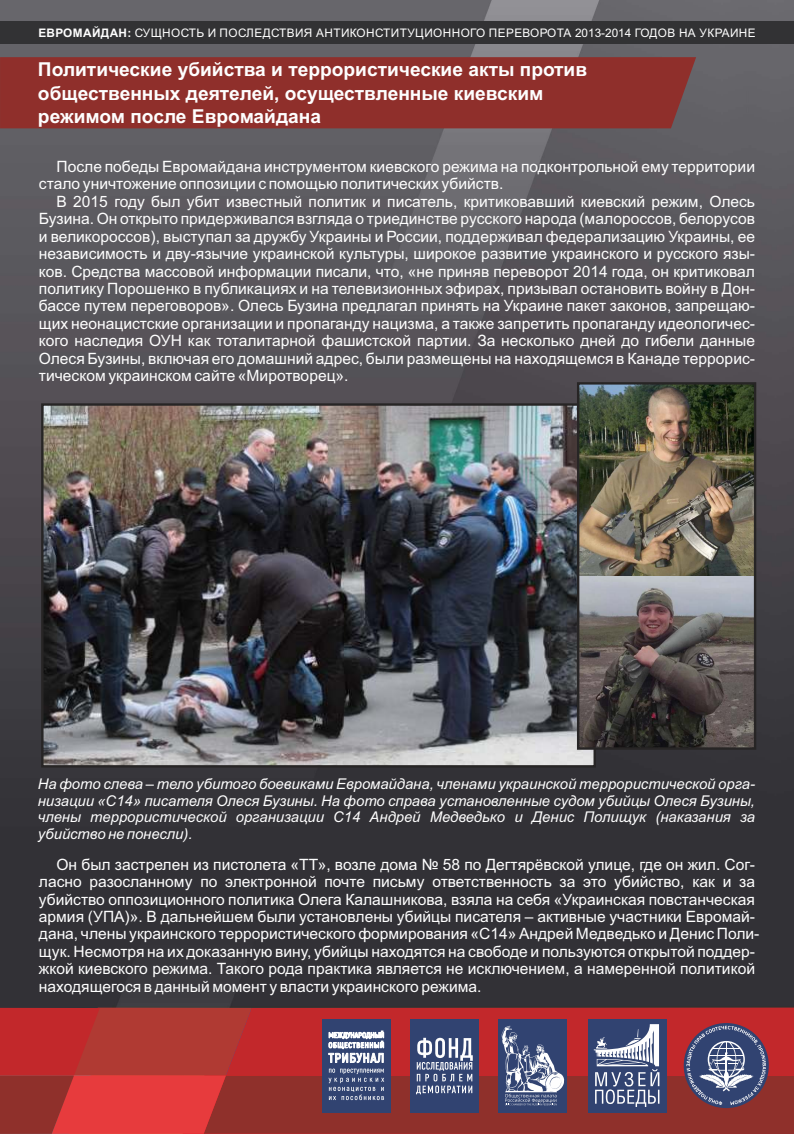
<style>
.page{position:relative;width:794px;height:1134px;background:#fff}
.page>*{position:absolute;margin:0;border:0;box-sizing:border-box;transform-origin:0 0}
.t1{font:700 19.16px/23.6px "Arial";color:#fefefe}
.t2{font:15.6px/17.4px "Arial";color:#fefefe}
.t3{font:italic 14.8px/16.5px "Arial";color:#fefefe;text-align:justify}
.t4{font:11.8px "Arial";letter-spacing:.035em;color:#fefefe}
.s1{font-weight:700}
</style>
<div class="page">
<img style="left:0;top:0;width:794px;height:1008px">
<svg style="left:0;top:1008px;width:794px;height:126px;background:#94424d"></svg>
<div style="left:0;top:57px;width:696px;height:71px;background:#8f2f2b"></div>
<div style="left:0;top:21px;width:794px;height:23px;background:#323234"></div>
<img style="left:44px;top:406px;width:549px;height:358px">
<div style="left:41px;top:403px;width:555px;height:364px;border:2px solid #272525"></div>
<img style="left:580px;top:385px;width:173px;height:362px">
<div style="left:577px;top:382px;width:179px;height:368px;border:2px solid #272525"></div>
<p class="t4" style="left:38px;top:28px;width:719px"><span class="s1">ЕВРОМАЙДАН:</span> СУЩНОСТЬ И ПОСЛЕДСТВИЯ АНТИКОНСТИТУЦИОННОГО ПЕРЕВОРОТА 2013-2014 ГОДОВ НА УКРАИНЕ</p>
<p class="t1" style="left:38px;top:59px;width:551px">Политические убийства и террористические акты против общественных деятелей, осуществленные киевским режимом после Евромайдана</p>
<p class="t2" style="left:39px;top:159px;width:717px;text-indent:18px">После победы Евромайдана инструментом киевского режима на подконтрольной ему территории стало уничтожение оппозиции с помощью политических убийств.</p>
<p class="t2" style="left:39px;top:194px;width:717px;text-align:justify;text-indent:18px">В 2015 году был убит известный политик и писатель, критиковавший киевский режим, Олесь Бузина. Он открыто придерживался взгляда о триединстве русского народа (малороссов, белорусов и великороссов), выступал за дружбу Украины и России, поддерживал федерализацию Украины, ее независимость и дву-язычие украинской культуры, широкое развитие украинского и русского язы&shy;ков. Средства массовой информации писали, что, «не приняв переворот 2014 года, он критиковал политику Порошенко в публикациях и на телевизионных эфирах, призывал остановить войну в Дон&shy;бассе путем переговоров». Олесь Бузина предлагал принять на Украине пакет законов, запрещаю&shy;щих неонацистские организации и пропаганду нацизма, а также запретить пропаганду идеологичес&shy;кого наследия ОУН как тоталитарной фашистской партии. За несколько дней до гибели данные Олеся Бузины, включая его домашний адрес, были размещены на находящемся в Канаде террорис&shy;тическом украинском сайте «Миротворец».</p>
<p class="t3" style="left:38px;top:777px;width:719px">На фото слева – тело убитого боевиками Евромайдана, членами украинской террористической орга&shy;низации «С14» писателя Олеся Бузины. На фото справа установленные судом убийцы Олеся Бузины, члены террористической организации С14 Андрей Медведько и Денис Полищук (наказания за убийство не понесли).</p>
<p class="t2" style="left:39px;top:857px;width:722px;text-indent:18px">Он был застрелен из пистолета «ТТ», возле дома № 58 по Дегтярёвской улице, где он жил. Сог&shy;ласно разосланному по электронной почте письму ответственность за это убийство, как и за убийство оппозиционного политика Олега Калашникова, взяла на себя «Украинская повстанческая армия (УПА)». В дальнейшем были установлены убийцы писателя – активные участники Евромай&shy;дана, члены украинского террористического формирования «С14» Андрей Медведько и Денис Поли&shy;щук. Несмотря на их доказанную вину, убийцы находятся на свободе и пользуются открытой поддер&shy;жкой киевского режима. Такого рода практика является не исключением, а намеренной политикой находящегося в данный момент у власти украинского режима.</p>
</div>
